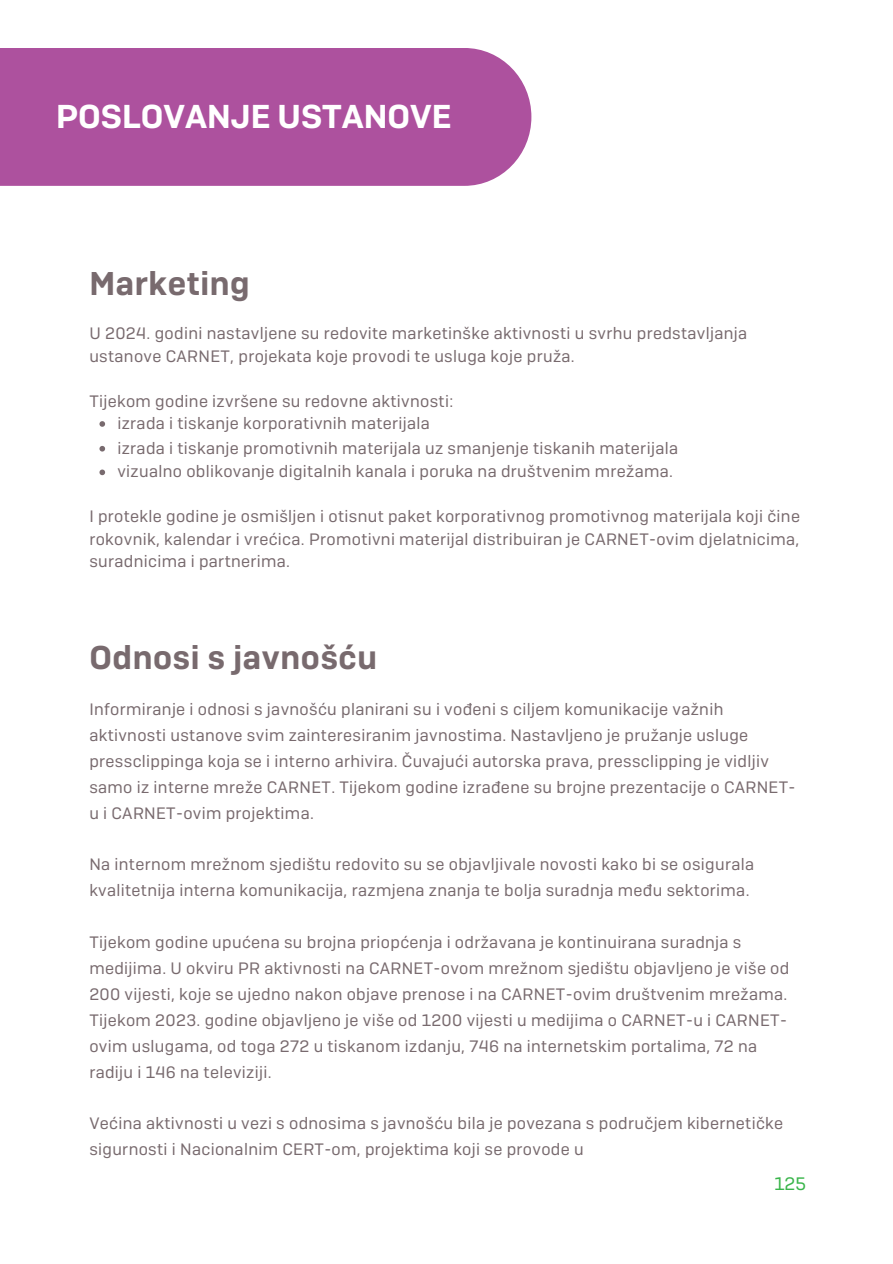
<style>
.page{position:relative;width:893px;height:1264px;background:#fff}
.page>*{position:absolute;margin:0;border:0;box-sizing:border-box;transform-origin:0 0}
.t1{font:600 33px "Camber";color:#fff}
.t2{font:600 32.85px "Camber";letter-spacing:.02em;color:#786a6e}
.t3{font:18px "Camber";color:#39b54a}
.t4{font:16.5px/25.8px "Camber";letter-spacing:.02em;color:#786a6e}
</style>
<div class="page">
<svg style="left:0;top:48px;width:531px;height:138px;background:#b35ea5"></svg>
<div style="left:0;top:70px;width:500px;height:94px;background:#ad519e"></div>
<svg style="left:99px;top:421px;width:6px;height:6px"></svg>
<svg style="left:99px;top:446px;width:6px;height:5px"></svg>
<svg style="left:99px;top:469px;width:6px;height:6px"></svg>
<p class="t1" style="left:56px;top:95px;width:397px">POSLOVANJE USTANOVE</p>
<p class="t2" style="left:89px;top:262px;width:162px">Marketing</p>
<h1 class="t4" style="left:89px;top:322px;width:659px;line-height:22.5px">U 2024. godini nastavljene su redovite marketinške aktivnosti u svrhu predstavljanja ustanove CARNET, projekata koje provodi te usluga koje pruža.</h1>
<h2 class="t4" style="left:89px;top:388px;width:365px">Tijekom godine izvršene su redovne aktivnosti:</h2>
<p class="t4" style="left:117px;top:410px;width:314px">izrada i tiskanje korporativnih materijala</p>
<p class="t4" style="left:117px;top:435px;width:562px">izrada i tiskanje promotivnih materijala uz smanjenje tiskanih materijala</p>
<p class="t4" style="left:117px;top:459px;width:557px">vizualno oblikovanje digitalnih kanala i poruka na društvenim mrežama.</p>
<p class="t4" style="left:89px;top:505px;width:712px;line-height:22.5px;text-align:justify">I protekle godine je osmišljen i otisnut paket korporativnog promotivnog materijala koji čine rokovnik, kalendar i vrećica. Promotivni materijal distribuiran je CARNET-ovim djelatnicima, suradnicima i partnerima.</p>
<p class="t2" style="left:89px;top:636px;width:289px">Odnosi s javnošću</p>
<h2 class="t4" style="left:89px;top:696px;width:707px">Informiranje i odnosi s javnošću planirani su i vođeni s ciljem komunikacije važnih aktivnosti ustanove svim zainteresiranim javnostima. Nastavljeno je pružanje usluge pressclippinga koja se i interno arhivira. Čuvajući autorska prava, pressclipping je vidljiv samo iz interne mreže CARNET. Tijekom godine izrađene su brojne prezentacije o CARNET&shy;u i CARNET-ovim projektima.</h2>
<p class="t4" style="left:89px;top:851px;width:666px">Na internom mrežnom sjedištu redovito su se objavljivale novosti kako bi se osigurala kvalitetnija interna komunikacija, razmjena znanja te bolja suradnja među sektorima.</p>
<p class="t4" style="left:89px;top:929px;width:701px">Tijekom godine upućena su brojna priopćenja i održavana je kontinuirana suradnja s medijima. U okviru PR aktivnosti na CARNET-ovom mrežnom sjedištu objavljeno je više od 200 vijesti, koje se ujedno nakon objave prenose i na CARNET-ovim društvenim mrežama.<br>Tijekom 2023. godine objavljeno je više od 1200 vijesti u medijima o CARNET-u i CARNET&shy;ovim uslugama, od toga 272 u tiskanom izdanju, 746 na internetskim portalima, 72 na radiju i 146 na televiziji.</p>
<p class="t4" style="left:89px;top:1110px;width:695px">Većina aktivnosti u vezi s odnosima s javnošću bila je povezana s područjem kibernetičke sigurnosti i Nacionalnim CERT-om, projektima koji se provode u</p>
<p class="t3" style="left:774px;top:1172px;width:33px">125</p>
</div>
